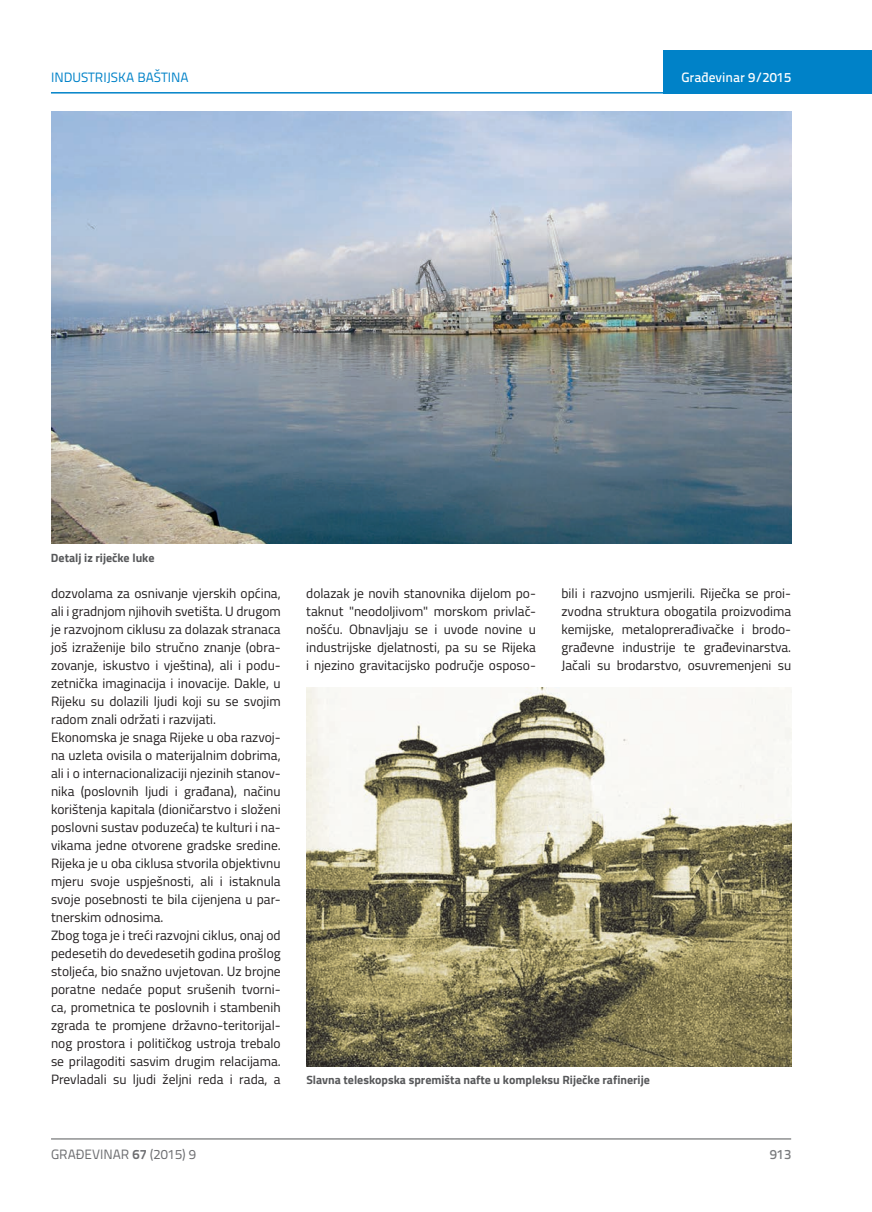
<style>
.page{position:relative;width:872px;height:1212px;background:#fff}
.page>*{position:absolute;margin:0;border:0;box-sizing:border-box;transform-origin:0 0}
.t1{font:13.5px/18px "Titillium";color:#231f20;text-align:justify}
.t2{font:13.5px "Titillium Text 22 L";color:#6c6d70}
.t3{font:13.5px "Titillium Text 22 L";color:#0082c8}
.t4{font:500 13.5px "Titillium Text 22 L";color:#fff}
.t5{font:500 13.5px "Titillium Text 22 L";color:#787a7d}
.t6{font:700 12px "Titillium";color:#57585a}
.s1{font-weight:700}
</style>
<div class="page">
<hr style="left:51px;top:1139px;width:740px;height:1px;background:#57585a">
<div style="left:663px;top:50px;width:209px;height:44px;background:#0082c8"></div>
<hr style="left:51px;top:92px;width:821px;height:2px;background:#0082c8">
<img style="left:51px;top:112px;width:740px;height:432px">
<img style="left:306px;top:687px;width:485px;height:379px">
<p class="t3" style="left:51px;top:68px;width:139px">INDUSTRIJSKA BAŠTINA</p>
<p class="t4" style="left:681px;top:67px;width:111px">Građevinar 9/2015</p>
<p class="t6" style="left:51px;top:548px;width:105px">Detalj iz riječke luke</p>
<p class="t1" style="left:51px;top:583px;width:231px;text-align:left">dozvolama za osnivanje vjerskih općina, ali i gradnjom njihovih svetišta. U drugom je razvojnom ciklusu za dolazak stranaca još izraženije bilo stručno znanje (obra&shy;zovanje, iskustvo i vještina), ali i podu&shy;zetnička imaginacija i inovacije. Dakle, u Rijeku su dolazili ljudi koji su se svojim radom znali održati i razvijati.<br>Ekonomska je snaga Rijeke u oba razvoj&shy;na uzleta ovisila o materijalnim dobrima, ali i o internacionalizaciji njezinih stanov&shy;nika (poslovnih ljudi i građana), načinu korištenja kapitala (dioničarstvo i složeni poslovni sustav poduzeća) te kulturi i na&shy;vikama jedne otvorene gradske sredine.<br>Rijeka je u oba ciklusa stvorila objektivnu mjeru svoje uspješnosti, ali i istaknula svoje posebnosti te bila cijenjena u par&shy;tnerskim odnosima.<br>Zbog toga je i treći razvojni ciklus, onaj od pedesetih do devedesetih godina prošlog stoljeća, bio snažno uvjetovan. Uz brojne poratne nedaće poput srušenih tvorni&shy;ca, prometnica te poslovnih i stambenih zgrada te promjene državno-teritorijal&shy;nog prostora i političkog ustroja trebalo se prilagoditi sasvim drugim relacijama.<br>Prevladali su ljudi željni reda i rada, a</p>
<p class="t1" style="left:306px;top:583px;width:231px">dolazak je novih stanovnika dijelom po&shy;taknut "neodoljivom" morskom privlač&shy;nošću. Obnavljaju se i uvode novine u industrijske djelatnosti, pa su se Rijeka i njezino gravitacijsko područje osposo-</p>
<p class="t1" style="left:561px;top:583px;width:231px">bili i razvojno usmjerili. Riječka se proi&shy;zvodna struktura obogatila proizvodima kemijske, metaloprerađivačke i brodo&shy;građevne industrije te građevinarstva.<br>Jačali su brodarstvo, osuvremenjeni su</p>
<p class="t6" style="left:306px;top:1071px;width:345px">Slavna teleskopska spremišta nafte u kompleksu Riječke rafinerije</p>
<p class="t2" style="left:51px;top:1144px;width:146px">GRAĐEVINAR <span class="s1">67</span> (2015) 9</p>
<p class="t5" style="left:769px;top:1144px;width:23px">913</p>
</div>
